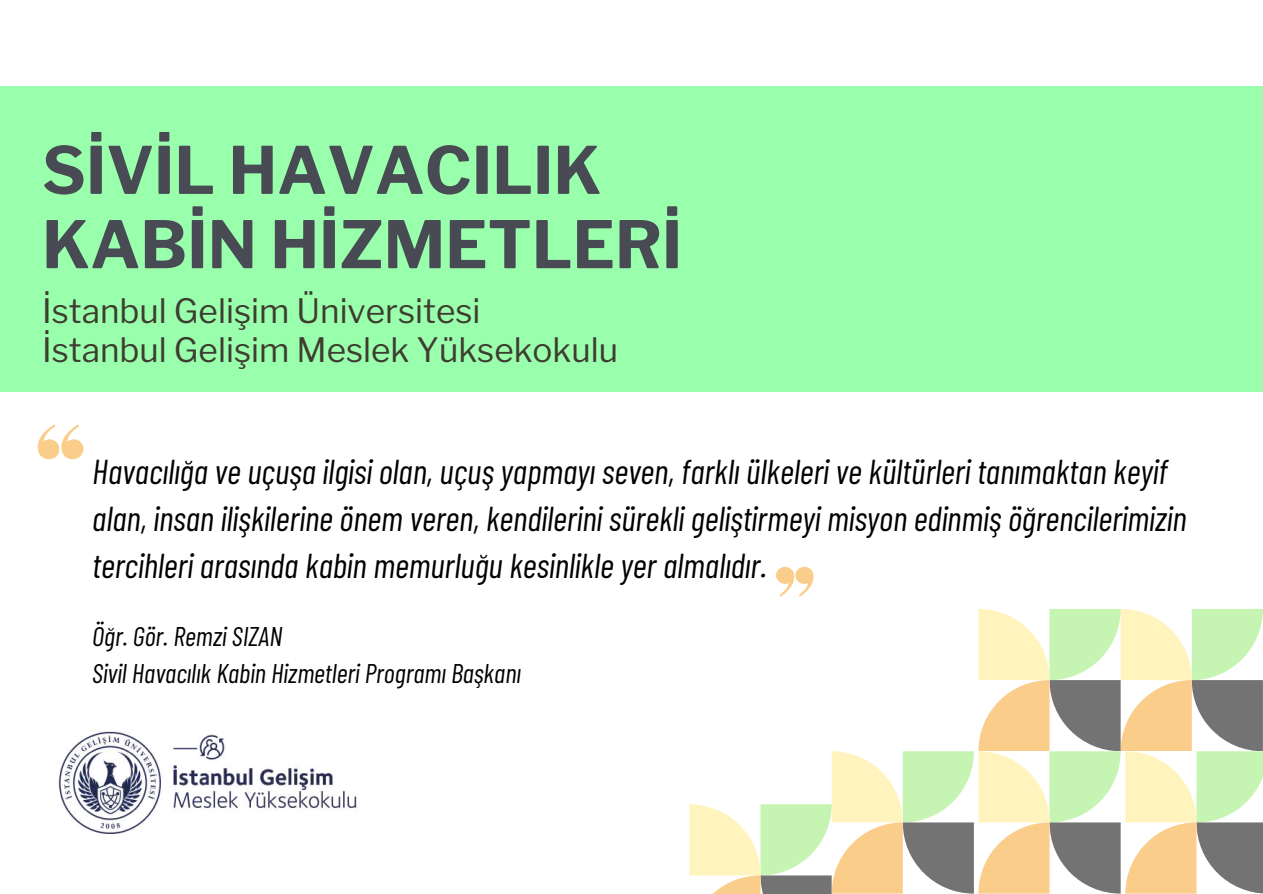
<style>
.page{position:relative;width:1263px;height:894px;background:#fff}
.page>*{position:absolute;margin:0;border:0;box-sizing:border-box;transform-origin:0 0}
.t1{font:700 64.95px/74.2px "Libre Franklin";color:#484b53}
.t2{font:italic 34.5px/47.2px "Barlow Condensed";color:#000}
.t3{font:33.45px/39.3px "Libre Franklin";color:#3e3d2f}
.t4{font:italic 27px/37.2px "Barlow Condensed";color:#000}
</style>
<div class="page">
<div style="left:0;top:86px;width:1263px;height:305px;background:#9affad"></div>
<svg style="left:776px;top:566px;width:38px;height:30px"></svg>
<img style="left:58px;top:731px;width:299px;height:103px">
<svg style="left:38px;top:424px;width:46px;height:35px"></svg>
<svg style="left:689px;top:609px;width:574px;height:284px"></svg>
<h1 class="t1" style="left:42px;top:133px;width:642px">SİVİL HAVACILIK<br>KABİN HİZMETLERİ</h1>
<p class="t3" style="left:42px;top:291px;width:578px">İstanbul Gelişim Üniversitesi<br>İstanbul Gelişim Meslek Yüksekokulu</p>
<p class="t2" style="left:92px;top:446px;width:1096px">Havacılığa ve uçuşa ilgisi olan, uçuş yapmayı seven, farklı ülkeleri ve kültürleri tanımaktan keyif alan, insan ilişkilerine önem veren, kendilerini sürekli geliştirmeyi misyon edinmiş öğrencilerimizin tercihleri arasında kabin memurluğu kesinlikle yer almalıdır.</p>
<p class="t4" style="left:92px;top:616px;width:430px">Öğr. Gör. Remzi SIZAN<br>Sivil Havacılık Kabin Hizmetleri Programı Başkanı</p>
</div>
